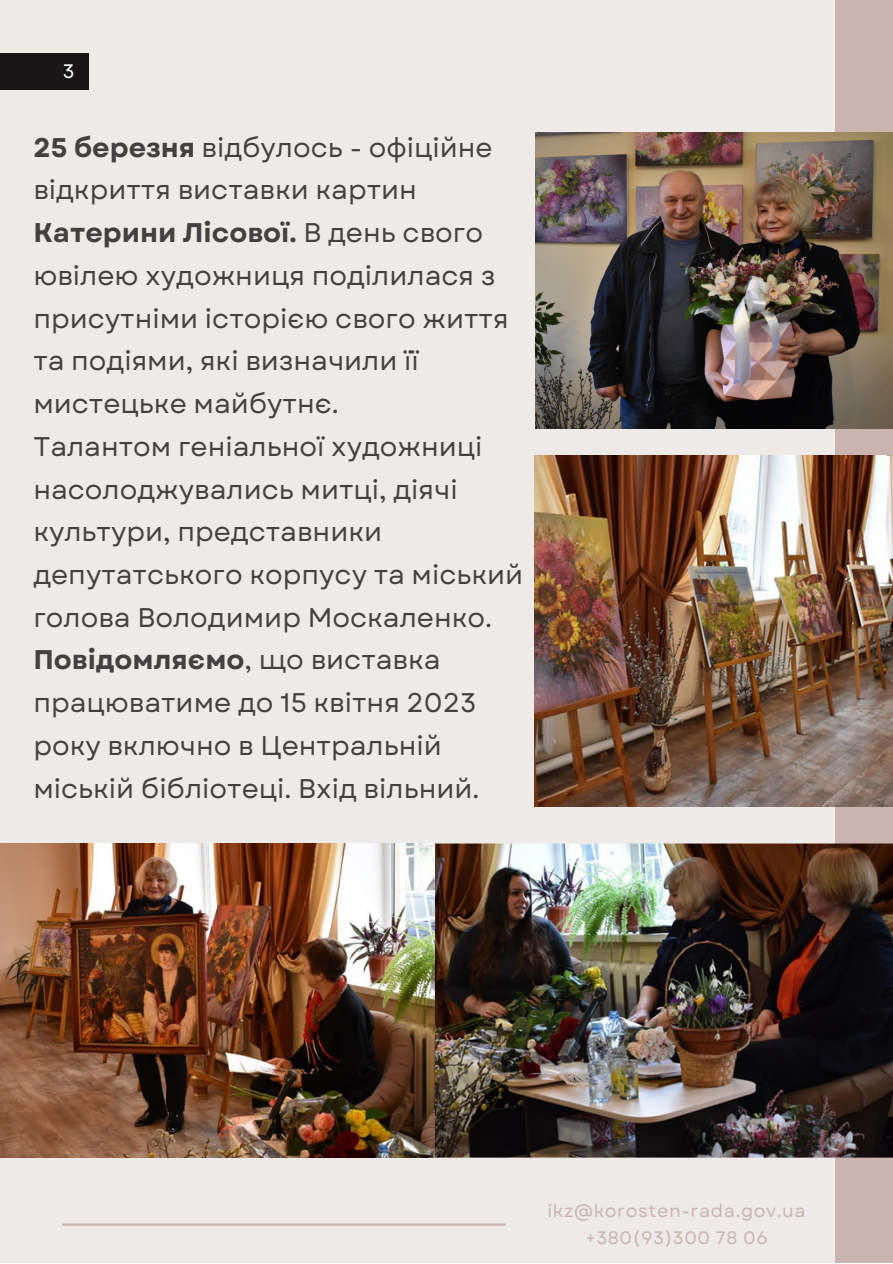
<style>
.page{position:relative;width:893px;height:1264px;background:#fff}
.page>*{position:absolute;margin:0;border:0;box-sizing:border-box;transform-origin:0 0}
.t1{font:27px/42.8px "Garet";color:#181617}
.t2{font:19.5px "Garet";color:#fff}
.t3{font:18px "Garet";letter-spacing:.035em;color:#cbb4b0}
.s1{font-weight:700}
</style>
<div class="page">
<div style="left:0;top:0;width:892px;height:1262px;background:#edeae7"></div>
<div style="left:0;top:53px;width:89px;height:36px;background:#181617"></div>
<div style="left:835px;top:0;width:57px;height:1262px;background:#cbb4b0"></div>
<hr style="left:62px;top:1223px;width:443px;height:2px;background:#cbb4b0">
<img style="left:0;top:843px;width:336px;height:314px">
<img style="left:336px;top:843px;width:556px;height:314px">
<img style="left:534px;top:455px;width:358px;height:351px">
<img style="left:535px;top:133px;width:357px;height:295px">
<p class="t2" style="left:63px;top:57px;width:13px">3</p>
<p class="t1" style="left:33px;top:126px;width:491px"><span class="s1">25 березня</span> відбулось - офіційне відкриття виставки картин<br><span class="s1">Катерини Лісової.</span> В день свого ювілею художниця поділилася з присутніми історією свого життя та подіями, які визначили її мистецьке майбутнє.<br>Талантом геніальної художниці насолоджувались митці, діячі культури, представники депутатського корпусу та міський голова Володимир Москаленко.<br><span class="s1">Повідомляємо</span>, що виставка працюватиме до 15 квітня 2023 року включно в Центральній міській бібліотеці. Вхід вільний.</p>
<p class="t3" style="left:547px;top:1197px;width:260px">ikz@korosten-rada.gov.ua</p>
<p class="t3" style="left:585px;top:1224px;width:184px">+380(93)300 78 06</p>
</div>
